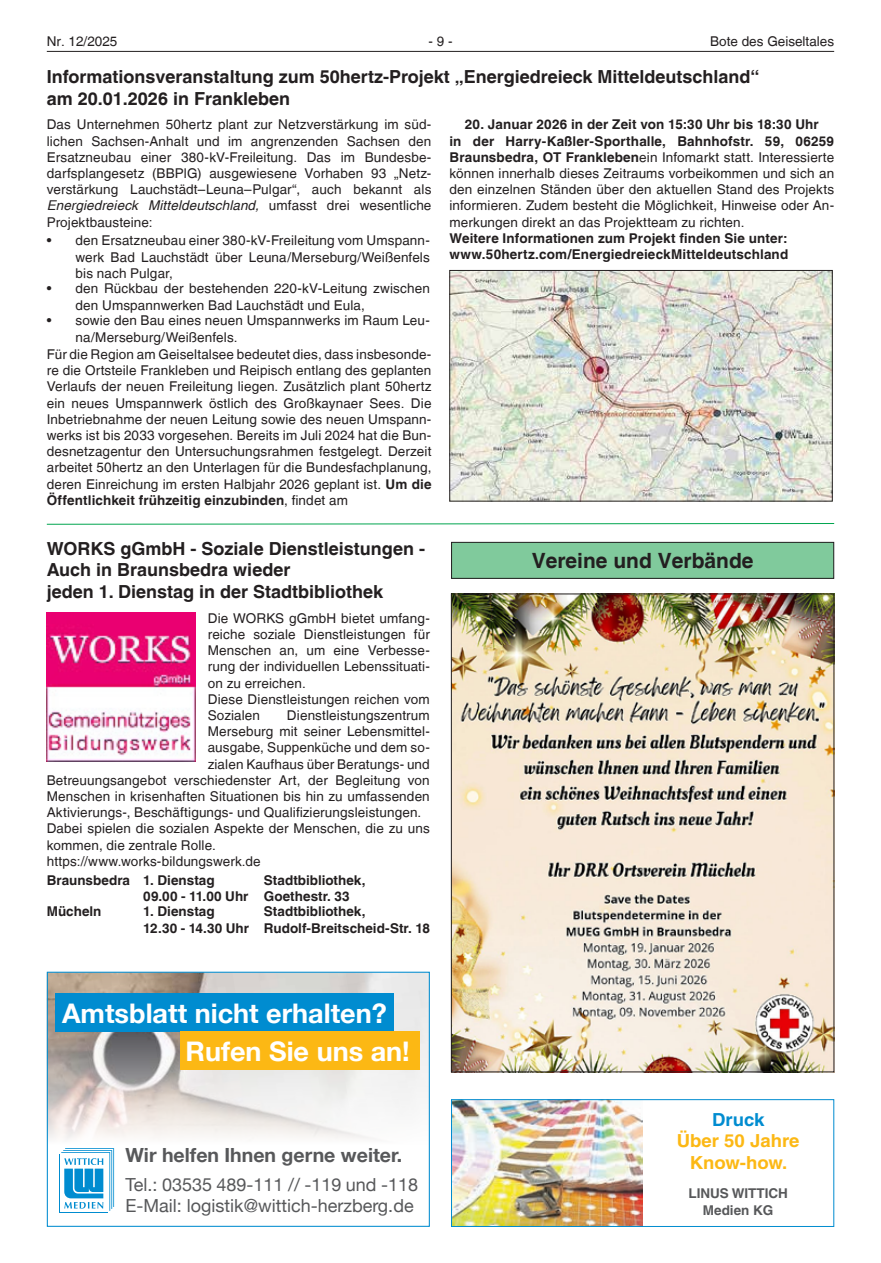
<style>
.page{position:relative;width:881px;height:1263px;background:#fff}
.page>*{position:absolute;margin:0;border:0;box-sizing:border-box;transform-origin:0 0}
.t1{font:700 27px/38.2px "Helvetica Neue";color:#fff}
.t2{font:700 21px "Helvetica LT";color:#231f20}
.t3{font:700 19.5px "Helvetica Neue";color:#57585a}
.t4{font:700 18px/21.6px "Helvetica LT";color:#231f20}
.t5{font:18px/21.6px "Helvetica Neue";color:#57585a}
.t6{font:700 18px/21.6px "Helvetica LT";color:#fcb814;text-align:center}
.t7{font:700 18px "Helvetica LT";color:#008cd0}
.t8{font:13.5px/16.2px "Helvetica LT";letter-spacing:.01em;color:#231f20}
.t9{font:700 13.5px/16.2px "Helvetica LT";letter-spacing:.005em;color:#231f20}
.t10{font:700 13.5px/16.2px "Helvetica LT";color:#57585a;text-align:center}
.s1{font-style:italic}
.s2{font-weight:700}
</style>
<div class="page">
<hr style="left:47px;top:51px;width:786px;height:1px;background:#231f20">
<img style="left:451px;top:272px;width:379px;height:227px">
<div style="left:449px;top:270px;width:383px;height:231px;border:1px solid #231f20"></div>
<img style="left:47px;top:613px;width:149px;height:148px">
<div style="left:451px;top:542px;width:382px;height:36px;background:#80ca9c"></div>
<div style="left:451px;top:542px;width:382px;height:37px;border:1px solid #231f20"></div>
<img style="left:453px;top:596px;width:378px;height:474px">
<img style="left:49px;top:974px;width:378px;height:232px">
<div style="left:55px;top:993px;width:338px;height:38px;background:#008cd0"></div>
<div style="left:59px;top:1154px;width:49px;height:59px;background:#008cd0"></div>
<div style="left:60px;top:1155px;width:47px;height:57px;background:#fff"></div>
<svg style="left:61px;top:1148px;width:53px;height:63px"></svg>
<div style="left:180px;top:1031px;width:239px;height:38px;background:#fcb814"></div>
<div style="left:47px;top:972px;width:382px;height:255px;border:1px solid #008cd0"></div>
<img style="left:453px;top:1101px;width:189px;height:124px">
<div style="left:451px;top:1099px;width:382px;height:128px;border:1px solid #008cd0"></div>
<svg style="left:46px;top:523px;width:788px;height:2px;background:#7fd1a6"></svg>
<p class="t8" style="left:47px;top:33px;width:72px">Nr. 12/2025</p>
<p class="t8" style="left:428px;top:33px;width:26px">- 9 -</p>
<p class="t8" style="left:710px;top:33px;width:125px">Bote des Geiseltales</p>
<h3 class="t4" style="left:47px;top:66px;width:713px">Informationsveranstaltung zum 50hertz-Projekt „Energiedreieck Mitteldeutschland“ am 20.01.2026 in Frankleben</h3>
<p class="t8" style="left:47px;top:117px;width:386px;text-align:justify">Das Unternehmen 50hertz plant zur Netzverstärkung im süd&shy;lichen Sachsen-Anhalt und im angrenzenden Sachsen den Ersatzneubau einer 380-kV-Freileitung. Das im Bundesbe&shy;darfsplangesetz (BBPlG) ausgewiesene Vorhaben 93 „Netz&shy;verstärkung Lauchstädt–Leuna–Pulgar“, auch bekannt als <span class="s1">Energiedreieck Mitteldeutschland,</span> umfasst drei wesentliche Projektbausteine:</p>
<p class="t8" style="left:75px;top:232px;width:355px;text-align:justify;text-indent:-29px">• den Ersatzneubau einer 380-kV-Freileitung vom Umspann&shy;werk Bad Lauchstädt über Leuna/Merseburg/Weißenfels bis nach Pulgar,</p>
<p class="t8" style="left:75px;top:281px;width:355px;text-indent:-29px">• den Rückbau der bestehenden 220-kV-Leitung zwischen den Umspannwerken Bad Lauchstädt und Eula,</p>
<p class="t8" style="left:75px;top:312px;width:355px;text-indent:-29px">• sowie den Bau eines neuen Umspannwerks im Raum Leu&shy;na/Merseburg/Weißenfels.</p>
<p class="t8" style="left:47px;top:346px;width:386px;text-align:justify">Für die Region am Geiseltalsee bedeutet dies, dass insbesonde&shy;re die Ortsteile Frankleben und Reipisch entlang des geplanten Verlaufs der neuen Freileitung liegen. Zusätzlich plant 50hertz ein neues Umspannwerk östlich des Großkaynaer Sees. Die Inbetriebnahme der neuen Leitung sowie des neuen Umspann&shy;werks ist bis 2033 vorgesehen. Bereits im Juli 2024 hat die Bun&shy;desnetzagentur den Untersuchungsrahmen festgelegt. Derzeit arbeitet 50hertz an den Unterlagen für die Bundesfachplanung, deren Einreichung im ersten Halbjahr 2026 geplant ist. <span class="s2">Um die Öffentlichkeit frühzeitig einzubinden</span>, findet am</p>
<p class="t8" style="left:449px;top:117px;width:386px;text-indent:15px"><span class="s2">20. Januar 2026 in der Zeit von 15:30 Uhr bis 18:30 Uhr in der Harry-Kaßler-Sporthalle, Bahnhofstr. 59, 06259<br>Braunsbedra, OT Frankleben</span>ein Infomarkt statt. Interessierte können innerhalb dieses Zeitraums vorbeikommen und sich an den einzelnen Ständen über den aktuellen Stand des Projekts informieren. Zudem besteht die Möglichkeit, Hinweise oder An&shy;merkungen direkt an das Projektteam zu richten.</p>
<p class="t9" style="left:449px;top:230px;width:340px">Weitere Informationen zum Projekt finden Sie unter: www.50hertz.com/EnergiedreieckMitteldeutschland</p>
<h3 class="t4" style="left:47px;top:537px;width:379px">WORKS gGmbH - Soziale Dienstleistungen -<br>Auch in Braunsbedra wieder<br>jeden 1. Dienstag in der Stadtbibliothek</h3>
<p class="t8" style="left:208px;top:610px;width:223px">Die WORKS gGmbH bietet umfang&shy;reiche soziale Dienstleistungen für<br>Menschen an, um eine Verbesse&shy;rung der individuellen Lebenssituati&shy;on zu erreichen.<br>Diese Dienstleistungen reichen vom<br>Sozialen</p>
<p class="t8" style="left:287px;top:707px;width:144px">Dienstleistungszentrum</p>
<p class="t8" style="left:208px;top:723px;width:223px">Merseburg mit seiner Lebensmittel-</p>
<p class="t8" style="left:208px;top:739px;width:223px">ausgabe, Suppenküche und dem so-</p>
<p class="t8" style="left:208px;top:756px;width:223px">zialen Kaufhaus über Beratungs- und</p>
<p class="t8" style="left:47px;top:772px;width:384px">Betreuungsangebot verschiedenster Art, der Begleitung von</p>
<p class="t8" style="left:47px;top:788px;width:384px">Menschen in krisenhaften Situationen bis hin zu umfassenden</p>
<p class="t8" style="left:47px;top:804px;width:376px">Aktivierungs-, Beschäftigungs- und Qualifizierungsleistungen.</p>
<p class="t8" style="left:47px;top:820px;width:384px">Dabei spielen die sozialen Aspekte der Menschen, die zu uns</p>
<p class="t8" style="left:47px;top:837px;width:170px">kommen, die zentrale Rolle.</p>
<p class="t8" style="left:47px;top:853px;width:215px">https://www.works-bildungswerk.de</p>
<p class="t9" style="left:143px;top:871px;width:107px;text-indent:-96px">Braunsbedra 1. Dienstag<br>09.00 - 11.00 Uhr</p>
<p class="t9" style="left:264px;top:871px;width:103px">Stadtbibliothek,<br>Goethestr. 33</p>
<p class="t9" style="left:47px;top:903px;width:56px">Mücheln</p>
<p class="t9" style="left:143px;top:903px;width:107px">1. Dienstag<br>12.30 - 14.30 Uhr</p>
<p class="t9" style="left:264px;top:903px;width:167px">Stadtbibliothek,<br>Rudolf-Breitscheid-Str. 18</p>
<h1 class="t1" style="left:185px;top:995px;width:226px;text-indent:-123px">Amtsblatt nicht erhalten?<br>Rufen Sie uns an!</h1>
<h3 class="t3" style="left:125px;top:1139px;width:278px">Wir helfen Ihnen gerne weiter.</h3>
<h3 class="t5" style="left:125px;top:1174px;width:294px">Tel.: 03535 489-111 // -119 und -118<br>E-Mail: logistik@wittich-herzberg.de</h3>
<h2 class="t2" style="left:531px;top:547px;width:223px">Vereine und Verbände</h2>
<h3 class="t7" style="left:711px;top:1108px;width:54px">Druck</h3>
<h3 class="t6" style="left:676px;top:1130px;width:124px">Über 50 Jahre<br>Know-how.</h3>
<p class="t10" style="left:688px;top:1185px;width:101px">LINUS WITTICH<br>Medien KG</p>
</div>
